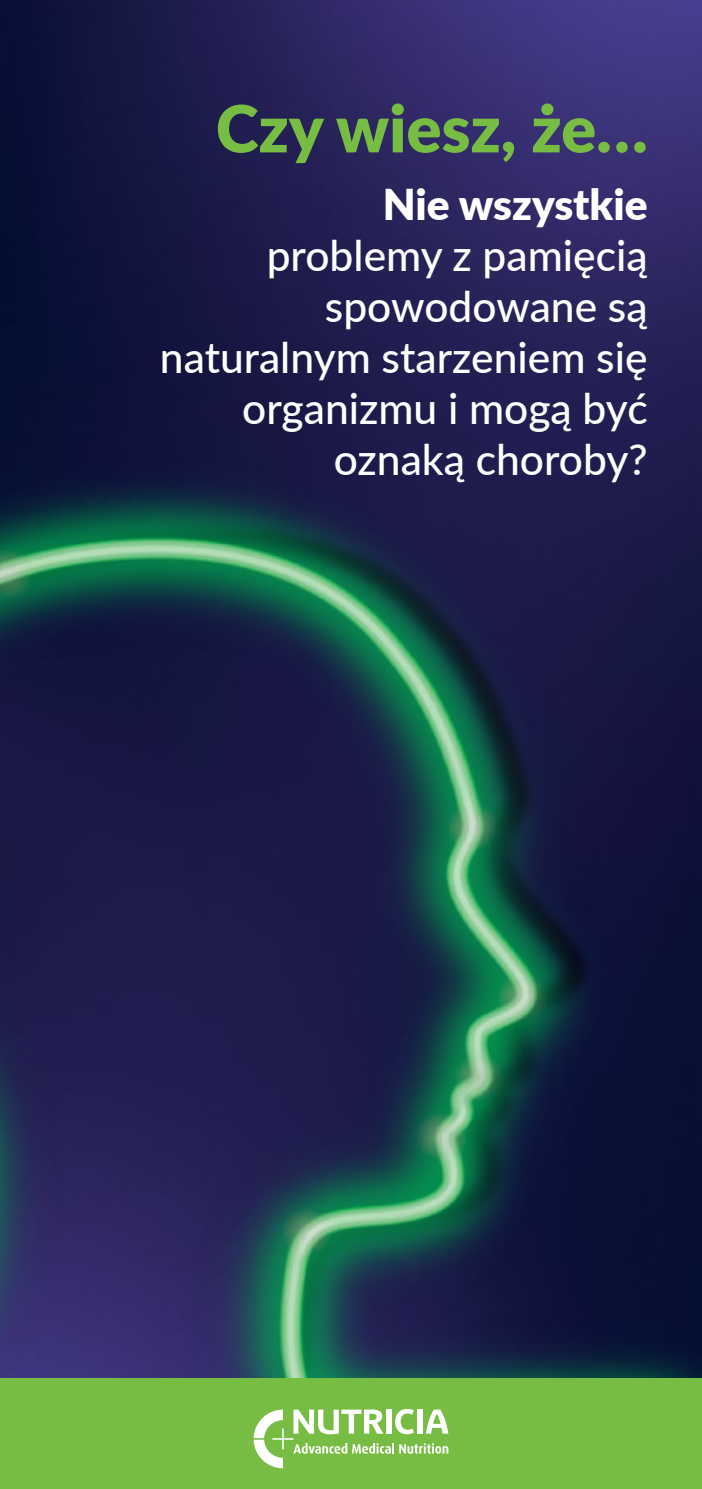
<style>
.page{position:relative;width:702px;height:1489px;background:#fff}
.page>*{position:absolute;margin:0;border:0;box-sizing:border-box;transform-origin:0 0}
.t1{font:900 65px "Lato";color:#77bd43}
.t2{font:500 42.5px/51px "Lato";color:#fff;text-align:right}
.t3{font:900 42.5px "Lato";color:#fff}
</style>
<div class="page">
<img style="left:0;top:0;width:702px;height:461px">
<img style="left:0;top:461px;width:702px;height:917px">
<div style="left:0;top:1378px;width:702px;height:110px;background:#77bd43"></div>
<svg style="left:253px;top:1409px;width:195px;height:58px"></svg>
<h1 class="t1" style="left:216px;top:80px;width:433px">Czy wiesz, że…</h1>
<p class="t3" style="left:383px;top:172px;width:266px">Nie wszystkie</p>
<p class="t2" style="left:160px;top:228px;width:489px">problemy z pamięcią spowodowane są naturalnym starzeniem się organizmu i mogą być oznaką choroby?</p>
</div>
